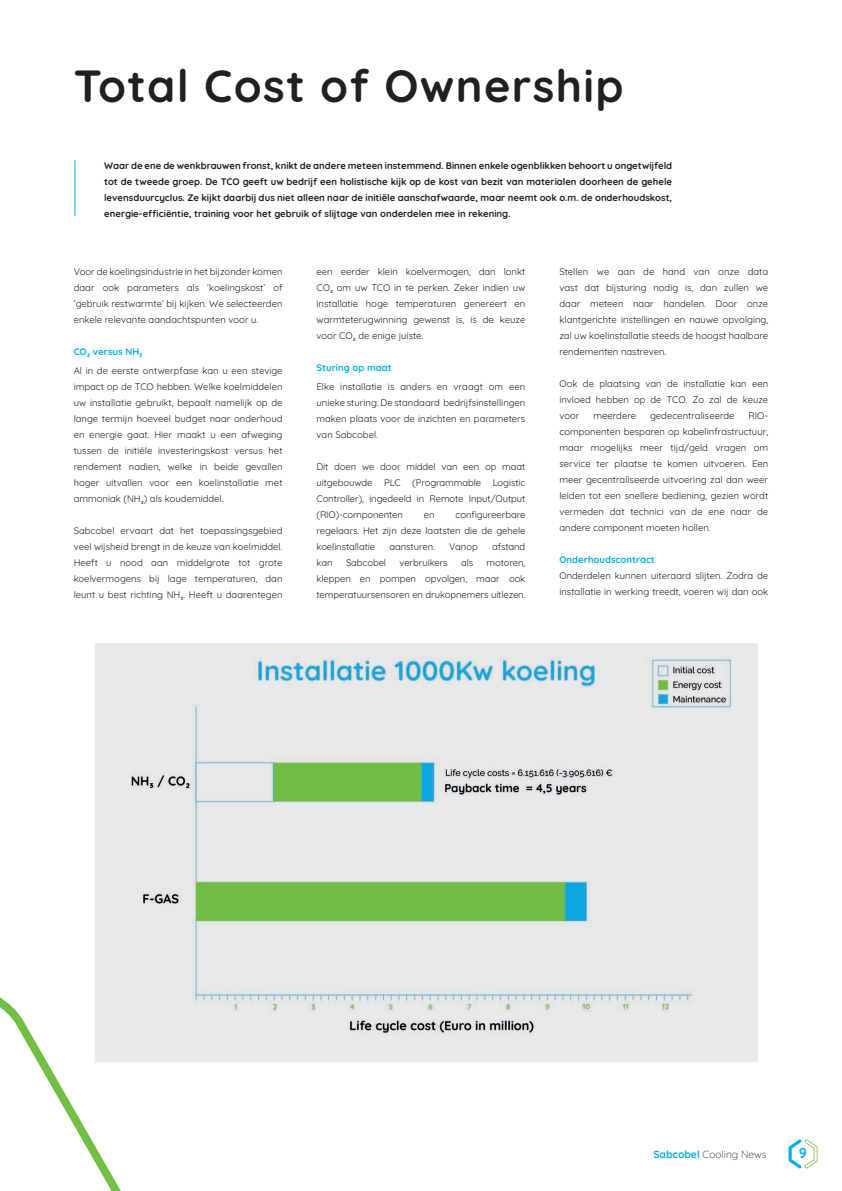
<style>
.page{position:relative;width:842px;height:1191px;background:#fff}
.page>*{position:absolute;margin:0;border:0;box-sizing:border-box;transform-origin:0 0}
.t1{font:700 45px "Quicksand";letter-spacing:.03em;color:#231f20}
.t2{font:700 14.3px "Quicksand";color:#00aee8}
.t3{font:300 10.3px "Quicksand";color:#231f20}
.tekst_artikels{font:9.5px/16px "Quicksand";color:#231f20;text-align:justify}
.t4{font:700 9.5px/16px "Quicksand";color:#231f20;text-align:justify}
.Tussentitel{font:700 9.5px "Quicksand";color:#00aee8}
.tekst_artikels-2{font:700 9.5px "Quicksand";color:#00aee8}
.s1{font-weight:700;color:#00aee8}
</style>
<div class="page">
<svg style="left:788px;top:1139px;width:29px;height:29px"></svg>
<svg style="left:0;top:997px;width:121px;height:194px"></svg>
<hr style="left:75px;top:160px;width:1px;height:56px;background:#00aee8">
<img style="left:86px;top:643px;width:672px;height:420px">
<p class="t1" style="left:74px;top:48px;width:551px">Total Cost of Ownership</p>
<p class="t4" style="left:104px;top:156px;width:569px">Waar de ene de wenkbrauwen fronst, knikt de andere meteen instemmend. Binnen enkele ogenblikken behoort u ongetwijfeld tot de tweede groep. De TCO geeft uw bedrijf een holistische kijk op de kost van bezit van materialen doorheen de gehele levensduurcyclus. Ze kijkt daarbij dus niet alleen naar de initiële aanschafwaarde, maar neemt ook o.m. de onderhoudskost, energie-efficiëntie, training voor het gebruik of slijtage van onderdelen mee in rekening.</p>
<p class="tekst_artikels" style="left:74px;top:262px;width:210px">Voor de koelingsindustrie in het bijzonder komen daar ook parameters als ‘koelingskost’ of ‘gebruik restwarmte’ bij kijken. We selecteerden enkele relevante aandachtspunten voor u.</p>
<p class="Tussentitel" style="left:74px;top:344px;width:70px">CO₂ versus NH₃</p>
<p class="tekst_artikels" style="left:74px;top:361px;width:210px">Al in de eerste ontwerpfase kan u een stevige impact op de TCO hebben. Welke koelmiddelen uw installatie gebruikt, bepaalt namelijk op de lange termijn hoeveel budget naar onderhoud en energie gaat. Hier maakt u een afweging tussen de initiële investeringskost versus het rendement nadien, welke in beide gevallen hoger uitvallen voor een koelinstallatie met ammoniak (NH₃) als koudemiddel.</p>
<p class="tekst_artikels" style="left:74px;top:521px;width:210px">Sabcobel ervaart dat het toepassingsgebied veel wijsheid brengt in de keuze van koelmiddel.<br>Heeft u nood aan middelgrote tot grote koelvermogens bij lage temperaturen, dan leunt u best richting NH₃. Heeft u daarentegen</p>
<p class="tekst_artikels" style="left:317px;top:262px;width:210px">een eerder klein koelvermogen, dan lonkt CO₂ om uw TCO in te perken. Zeker indien uw installatie hoge temperaturen genereert en warmteterugwinning gewenst is, is de keuze voor CO₂ de enige juiste.</p>
<p class="Tussentitel" style="left:317px;top:360px;width:77px">Sturing op maat</p>
<p class="tekst_artikels" style="left:317px;top:377px;width:210px">Elke installatie is anders en vraagt om een unieke sturing. De standaard bedrijfsinstellingen maken plaats voor de inzichten en parameters van Sabcobel.</p>
<p class="tekst_artikels" style="left:317px;top:457px;width:210px">Dit doen we door middel van een op maat uitgebouwde PLC (Programmable Logistic Controller), ingedeeld in Remote Input/Output (RIO)-componenten</p>
<p class="tekst_artikels" style="left:317px;top:505px;width:210px;text-indent:139px">configureerbare regelaars. Het zijn deze laatsten die de gehele koelinstallatie</p>
<p class="tekst_artikels" style="left:424px;top:505px;width:12px">en</p>
<p class="tekst_artikels" style="left:389px;top:537px;width:47px">aansturen.</p>
<p class="tekst_artikels" style="left:449px;top:537px;width:30px">Vanop</p>
<p class="tekst_artikels" style="left:492px;top:537px;width:35px">afstand</p>
<p class="tekst_artikels" style="left:317px;top:553px;width:18px">kan</p>
<p class="tekst_artikels" style="left:346px;top:553px;width:42px">Sabcobel</p>
<p class="tekst_artikels" style="left:399px;top:553px;width:50px">verbruikers</p>
<p class="tekst_artikels" style="left:461px;top:553px;width:14px">als</p>
<p class="tekst_artikels" style="left:317px;top:553px;width:210px;text-indent:170px">motoren, kleppen en pompen opvolgen, maar ook temperatuursensoren en drukopnemers uitlezen.</p>
<p class="tekst_artikels" style="left:559px;top:262px;width:210px">Stellen we aan de hand van onze data vast dat bijsturing nodig is, dan zullen we daar meteen naar handelen. Door onze klantgerichte instellingen en nauwe opvolging, zal uw koelinstallatie steeds de hoogst haalbare rendementen nastreven.</p>
<p class="tekst_artikels" style="left:559px;top:374px;width:210px">Ook de plaatsing van de installatie kan een invloed hebben op de TCO. Zo zal de keuze voor</p>
<p class="tekst_artikels" style="left:593px;top:406px;width:44px">meerdere</p>
<p class="tekst_artikels" style="left:650px;top:406px;width:86px">gedecentraliseerde</p>
<p class="tekst_artikels" style="left:559px;top:406px;width:210px;text-indent:189px">RIO&shy;componenten besparen op kabelinfrastructuur, maar mogelijks meer tijd/geld vragen om service ter plaatse te komen uitvoeren. Een meer gecentraliseerde uitvoering zal dan weer leiden tot een snellere bediening, gezien wordt vermeden dat technici van de ene naar de andere component moeten hollen.</p>
<p class="tekst_artikels-2" style="left:559px;top:551px;width:97px">Onderhoudscontract</p>
<p class="tekst_artikels" style="left:559px;top:566px;width:210px">Onderdelen kunnen uiteraard slijten. Zodra de installatie in werking treedt, voeren wij dan ook</p>
<p class="t3" style="left:653px;top:1146px;width:115px"><span class="s1">Sabcobel</span> Cooling News</p>
<h2 class="t2" style="left:799px;top:1141px;width:10px">9</h2>
</div>
